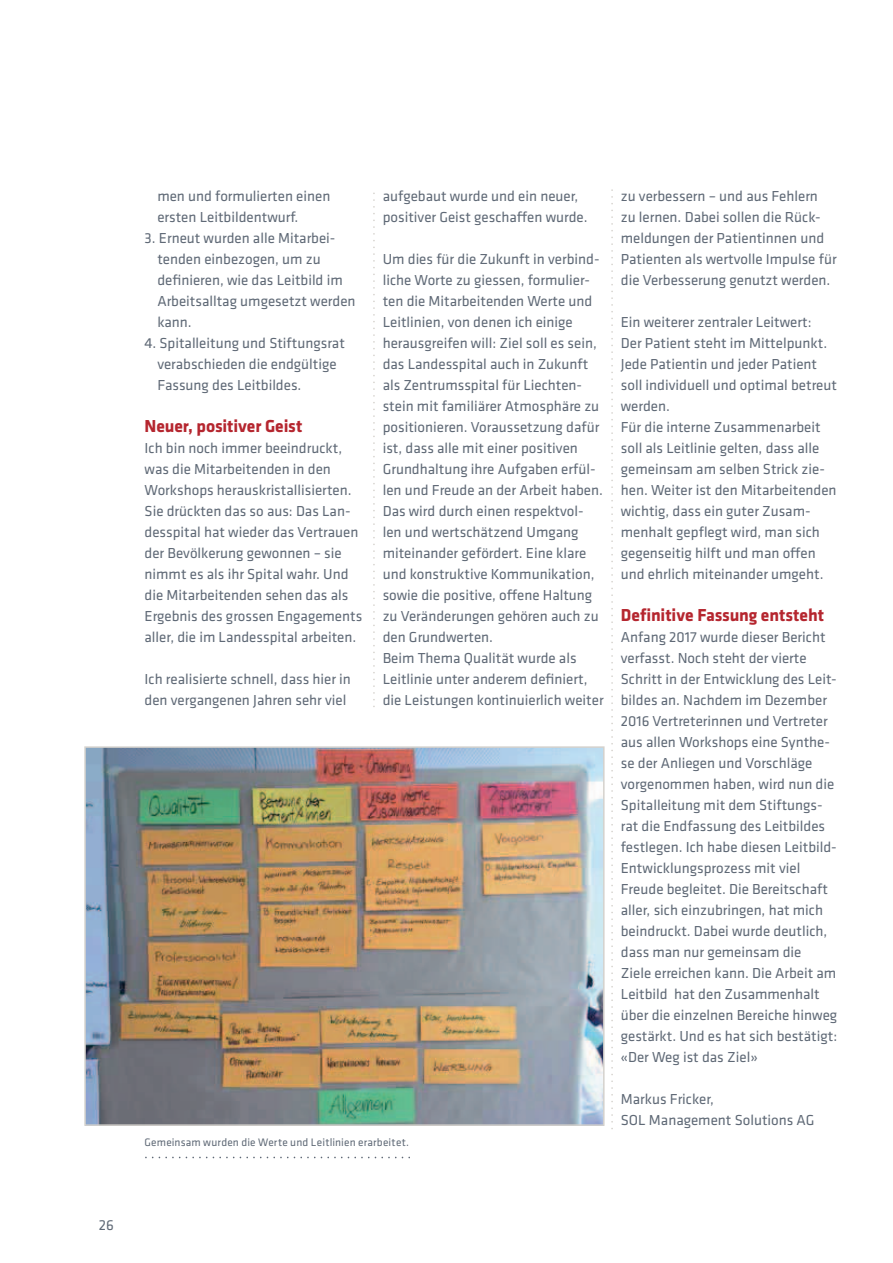
<style>
.page{position:relative;width:893px;height:1263px;background:#fff}
.page>*{position:absolute;margin:0;border:0;box-sizing:border-box;transform-origin:0 0}
.t1{font:700 18px "Klavika";letter-spacing:-.01em;color:#b5262f}
.t2{font:15px/21px "Klavika";color:#5f6976}
.t3{font:11.25px "Klavika";letter-spacing:.015em;color:#5f6976}
</style>
<div class="page">
<img style="left:87px;top:749px;width:515px;height:374px">
<div style="left:84px;top:746px;width:521px;height:380px;border:2px solid #d5d2cd"></div>
<svg style="left:240px;top:1157px;width:129px;height:1px"></svg>
<svg style="left:611px;top:210px;width:2px;height:21px"></svg>
<svg style="left:611px;top:237px;width:2px;height:21px"></svg>
<svg style="left:611px;top:264px;width:2px;height:21px"></svg>
<svg style="left:611px;top:291px;width:2px;height:21px"></svg>
<svg style="left:611px;top:318px;width:2px;height:21px"></svg>
<svg style="left:611px;top:345px;width:2px;height:21px"></svg>
<svg style="left:611px;top:372px;width:2px;height:21px"></svg>
<svg style="left:611px;top:399px;width:2px;height:21px"></svg>
<svg style="left:611px;top:426px;width:2px;height:21px"></svg>
<svg style="left:611px;top:453px;width:2px;height:21px"></svg>
<svg style="left:611px;top:480px;width:2px;height:21px"></svg>
<svg style="left:611px;top:507px;width:2px;height:21px"></svg>
<svg style="left:611px;top:534px;width:2px;height:21px"></svg>
<svg style="left:611px;top:561px;width:2px;height:21px"></svg>
<svg style="left:611px;top:588px;width:2px;height:21px"></svg>
<svg style="left:611px;top:615px;width:2px;height:21px"></svg>
<svg style="left:611px;top:642px;width:2px;height:21px"></svg>
<svg style="left:611px;top:669px;width:2px;height:21px"></svg>
<svg style="left:611px;top:696px;width:2px;height:21px"></svg>
<svg style="left:611px;top:723px;width:2px;height:21px"></svg>
<svg style="left:611px;top:750px;width:2px;height:21px"></svg>
<svg style="left:611px;top:777px;width:2px;height:21px"></svg>
<svg style="left:611px;top:804px;width:2px;height:21px"></svg>
<svg style="left:611px;top:831px;width:2px;height:21px"></svg>
<svg style="left:611px;top:858px;width:2px;height:21px"></svg>
<svg style="left:611px;top:885px;width:2px;height:21px"></svg>
<svg style="left:611px;top:912px;width:2px;height:21px"></svg>
<svg style="left:611px;top:939px;width:2px;height:21px"></svg>
<svg style="left:611px;top:966px;width:2px;height:21px"></svg>
<svg style="left:611px;top:993px;width:2px;height:21px"></svg>
<svg style="left:611px;top:1020px;width:2px;height:21px"></svg>
<svg style="left:611px;top:1047px;width:2px;height:21px"></svg>
<svg style="left:611px;top:1074px;width:2px;height:21px"></svg>
<svg style="left:611px;top:1101px;width:2px;height:21px"></svg>
<svg style="left:373px;top:193px;width:2px;height:21px"></svg>
<svg style="left:373px;top:220px;width:2px;height:21px"></svg>
<svg style="left:373px;top:247px;width:2px;height:21px"></svg>
<svg style="left:373px;top:274px;width:2px;height:21px"></svg>
<svg style="left:373px;top:301px;width:2px;height:21px"></svg>
<svg style="left:373px;top:328px;width:2px;height:21px"></svg>
<svg style="left:373px;top:355px;width:2px;height:21px"></svg>
<svg style="left:373px;top:382px;width:2px;height:21px"></svg>
<svg style="left:373px;top:409px;width:2px;height:21px"></svg>
<svg style="left:373px;top:436px;width:2px;height:21px"></svg>
<svg style="left:373px;top:463px;width:2px;height:21px"></svg>
<svg style="left:373px;top:490px;width:2px;height:21px"></svg>
<svg style="left:373px;top:517px;width:2px;height:21px"></svg>
<svg style="left:373px;top:544px;width:2px;height:21px"></svg>
<svg style="left:373px;top:571px;width:2px;height:21px"></svg>
<svg style="left:373px;top:598px;width:2px;height:21px"></svg>
<svg style="left:373px;top:625px;width:2px;height:21px"></svg>
<svg style="left:373px;top:652px;width:2px;height:21px"></svg>
<svg style="left:373px;top:679px;width:2px;height:21px"></svg>
<p class="t2" style="left:99px;top:1216px;width:17px">26</p>
<p class="t2" style="left:157px;top:187px;width:174px">men und formulierten einen ersten Leitbildentwurf.</p>
<p class="t2" style="left:157px;top:229px;width:200px;text-indent:-13px">3. Erneut wurden alle Mitarbei&shy;tenden einbezogen, um zu definieren, wie das Leitbild im<br>Arbeitsalltag umgesetzt werden kann.</p>
<p class="t2" style="left:157px;top:334px;width:189px;text-indent:-13px">4. Spitalleitung und Stiftungsrat verabschieden die endgültige<br>Fassung des Leitbildes.</p>
<p class="t1" style="left:145px;top:419px;width:159px">Neuer, positiver Geist</p>
<p class="t2" style="left:145px;top:439px;width:219px">Ich bin noch immer beeindruckt, was die Mitarbeitenden in den Workshops herauskristallisierten.<br>Sie drückten das so aus: Das Lan&shy;desspital hat wieder das Vertrauen der Bevölkerung gewonnen – sie nimmt es als ihr Spital wahr. Und die Mitarbeitenden sehen das als Ergebnis des grossen Engagements aller, die im Landesspital arbeiten.</p>
<p class="t2" style="left:145px;top:670px;width:208px">Ich realisierte schnell, dass hier in den vergangenen Jahren sehr viel</p>
<p class="t2" style="left:383px;top:187px;width:206px">aufgebaut wurde und ein neuer, positiver Geist geschaffen wurde.</p>
<p class="t2" style="left:383px;top:250px;width:222px">Um dies für die Zukunft in verbind&shy;liche Worte zu giessen, formulier&shy;ten die Mitarbeitenden Werte und Leitlinien, von denen ich einige herausgreifen will: Ziel soll es sein, das Landesspital auch in Zukunft als Zentrumsspital für Liechten&shy;stein mit familiärer Atmosphäre zu positionieren. Voraussetzung dafür ist, dass alle mit einer positiven Grundhaltung ihre Aufgaben erfül&shy;len und Freude an der Arbeit haben.<br>Das wird durch einen respektvol&shy;len und wertschätzend Umgang miteinander gefördert. Eine klare und konstruktive Kommunikation, sowie die positive, offene Haltung zu Veränderungen gehören auch zu den Grundwerten.<br>Beim Thema Qualität wurde als Leitlinie unter anderem definiert, die Leistungen kontinuierlich weiter</p>
<p class="t3" style="left:145px;top:1138px;width:266px">Gemeinsam wurden die Werte und Leitlinien erarbeitet.</p>
<p class="t2" style="left:621px;top:187px;width:217px">zu verbessern – und aus Fehlern<br>zu lernen. Dabei sollen die Rück&shy;meldungen der Patientinnen und Patienten als wertvolle Impulse für die Verbesserung genutzt werden.</p>
<p class="t2" style="left:621px;top:313px;width:218px">Ein weiterer zentraler Leitwert:<br>Der Patient steht im Mittelpunkt.<br>Jede Patientin und jeder Patient soll individuell und optimal betreut werden.<br>Für die interne Zusammenarbeit soll als Leitlinie gelten, dass alle gemeinsam am selben Strick zie&shy;hen. Weiter ist den Mitarbeitenden wichtig, dass ein guter Zusam&shy;menhalt gepflegt wird, man sich gegenseitig hilft und man offen und ehrlich miteinander umgeht.</p>
<p class="t1" style="left:621px;top:608px;width:205px">Definitive Fassung entsteht</p>
<p class="t2" style="left:621px;top:628px;width:218px">Anfang 2017 wurde dieser Bericht verfasst. Noch steht der vierte<br>Schritt in der Entwicklung des Leit&shy;bildes an. Nachdem im Dezember<br>2016 Vertreterinnen und Vertreter aus allen Workshops eine Synthe&shy;se der Anliegen und Vorschläge vorgenommen haben, wird nun die<br>Spitalleitung mit dem Stiftungs&shy;rat die Endfassung des Leitbildes festlegen. Ich habe diesen Leitbild-<br>Entwicklungsprozess mit viel<br>Freude begleitet. Die Bereitschaft aller, sich einzubringen, hat mich beindruckt. Dabei wurde deutlich, dass man nur gemeinsam die<br>Ziele erreichen kann. Die Arbeit am<br>Leitbild hat den Zusammenhalt über die einzelnen Bereiche hinweg gestärkt. Und es hat sich bestätigt: «Der Weg ist das Ziel»</p>
<p class="t2" style="left:621px;top:1090px;width:195px">Markus Fricker,<br>SOL Management Solutions AG</p>
</div>
